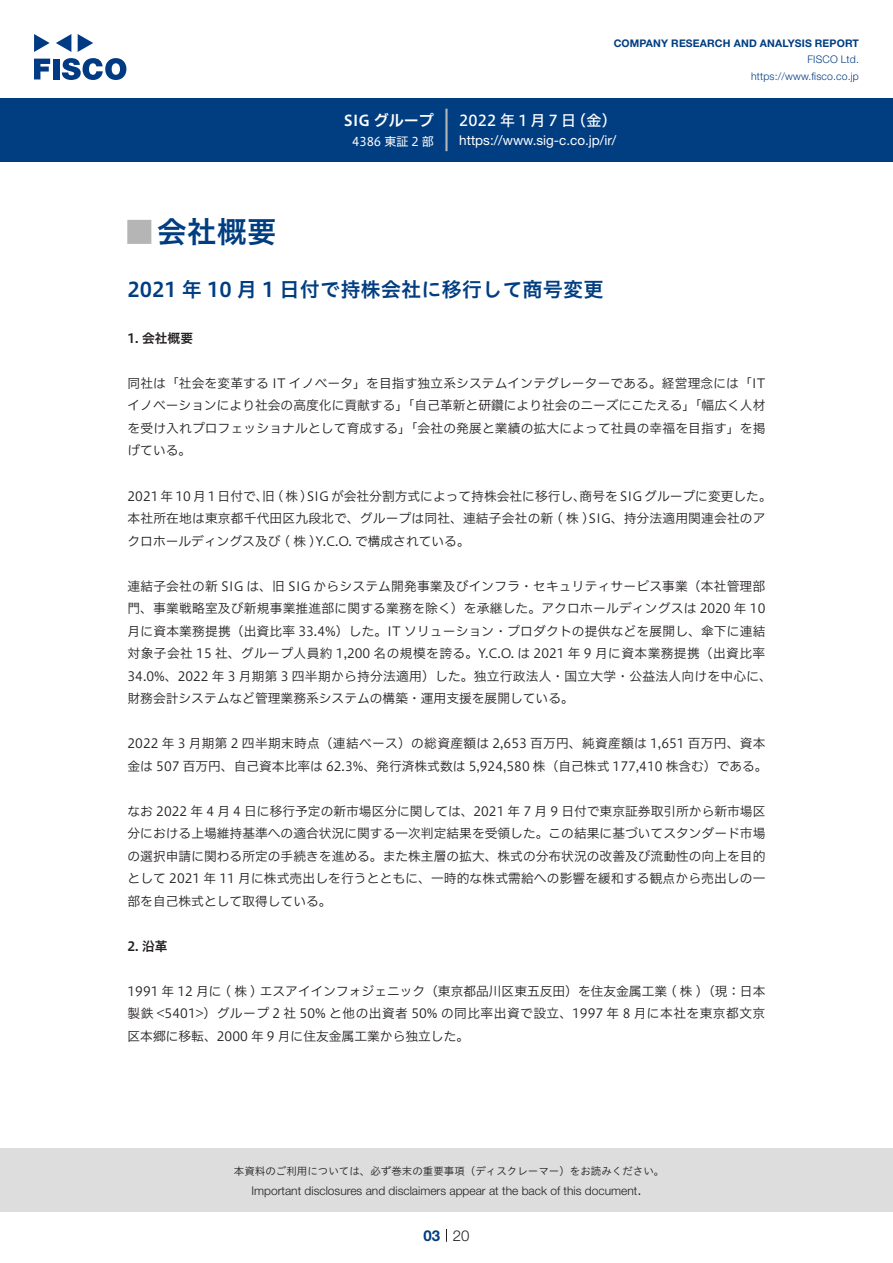
<style>
.page{position:relative;width:893px;height:1263px;background:#fff}
.page>*{position:absolute;margin:0;border:0;box-sizing:border-box;transform-origin:0 0}
.t1{font:30px "Hiragino UD Sans Std N W6";color:#003d81}
.t2{font:24px "Hiragino UD Sans Std W6";color:#b5b5b6}
.t3{font:20.25px "Hiragino UD Sans Std W6";color:#003d81}
.t4{font:15px "Hiragino UD Sans F Std N W5";letter-spacing:.195em;color:#fff}
.t5{font:15px "Hiragino UD Sans F Std N W6";color:#fff}
.t6{font:300 15px "Helvetica Neue LT Std";color:#231f20}
.t7{font:700 15px "Helvetica Neue LT Std";color:#003d81}
.t8{font:13.5px "Helvetica Neue LT Std";color:#fff}
.t9{font:12.75px/22.5px "Hiragino UD Sans F Std N W3";letter-spacing:.01em;color:#231f20;text-align:justify}
.t10{font:12.75px "Hiragino UD Sans F Std N W6";color:#231f20}
.t11{font:300 12px "Helvetica Neue LT Std";color:#231f20}
.t12{font:12px "Hiragino UD Sans F Std N W4";color:#fff}
.t13{font:10.5px "Hiragino UD Sans Std W3";color:#231f20}
.t14{font:700 10.5px "Helvetica Neue LT Std";letter-spacing:.015em;color:#003d81}
.t15{font:300 10.5px/16.5px "Helvetica Neue LT Std";letter-spacing:.015em;color:#003d81;text-align:right}
</style>
<div class="page">
<div style="left:0;top:1148px;width:893px;height:64px;background:#ddd"></div>
<svg style="left:34px;top:59px;width:16px;height:20px"></svg>
<div style="left:53px;top:59px;width:6px;height:20px;background:#003a83"></div>
<svg style="left:62px;top:58px;width:64px;height:22px"></svg>
<svg style="left:34px;top:34px;width:16px;height:18px"></svg>
<svg style="left:78px;top:34px;width:15px;height:18px"></svg>
<svg style="left:56px;top:34px;width:15px;height:18px"></svg>
<div style="left:0;top:98px;width:893px;height:64px;background:#003d81"></div>
<hr style="left:445px;top:109px;width:3px;height:42px;background:#b5b5b6">
<svg style="left:446px;top:1229px;width:1px;height:13px"></svg>
<p class="t5" style="left:344px;top:109px;width:91px">SIG グループ</p>
<p class="t12" style="left:352px;top:132px;width:83px">4386 東証 2 部</p>
<p class="t14" style="left:614px;top:37px;width:247px">COMPANY RESEARCH AND ANALYSIS REPORT</p>
<p class="t15" style="left:751px;top:51px;width:109px">FISCO Ltd. https://www.fisco.co j p.</p>
<p class="t4" style="left:459px;top:109px;width:118px">2022年1月7日</p>
<p class="t4" style="left:571px;top:109px;width:47px">（金(</p>
<p class="t8" style="left:459px;top:132px;width:159px">h t t p s : / / w w w . s i g .c- c o j p. /i r/</p>
<h1 class="t1" style="left:157px;top:209px;width:121px">会社概要</h1>
<h2 class="t2" style="left:128px;top:213px;width:25px">█</h2>
<h3 class="t3" style="left:128px;top:274px;width:477px">2021 年 10 月 1 日付で持株会社に移行して商号変更</h3>
<p class="t10" style="left:128px;top:328px;width:67px">1. 会社概要</p>
<p class="t9" style="left:128px;top:371px;width:639px">同社は「社会を変革する IT イノベータ」を目指す独立系システムインテグレーターである。経営理念には「ITイノベーションにより社会の高度化に貢献する」「自己革新と研鑽により社会のニーズにこたえる」「幅広く人材を受け入れプロフェッショナルとして育成する」「会社の発展と業績の拡大によって社員の幸福を目指す」を掲げている。</p>
<p class="t9" style="left:580px;top:484px;width:194px">商号を SIG グループに変更した。</p>
<p class="t9" style="left:128px;top:484px;width:639px;text-align:left">2021 年 10 月 1 日付で旧、 ( 株 )SIG が会社分割方式によって持株会社に移行し、<br>本社所在地は東京都千代田区九段北で、グループは同社、連結子会社の新 ( 株 )SIG、持分法適用関連会社のアクロホールディングス及び ( 株 C.Y) O. . で構成されている。</p>
<p class="t9" style="left:128px;top:574px;width:646px;text-align:left">連結子会社の新 SIG は、旧 SIG からシステム開発事業及びインフラ・セキュリティサービス事業（本社管理部門、事業戦略室及び新規事業推進部に関する業務を除く）を承継した。アクロホールディングスは 2020 年 10月に資本業務提携（出資比率 33.4%）した。IT ソリューション・プロダクトの提供などを展開し、傘下に連結対象子会社 15 社、グループ人員約 1,200 名の規模を誇る。 C.Y O. は. 2021 年 9 月に資本業務提携（出資比率34.0%、2022 年 3 月期第 3 四半期から持分法適用）した。独立行政法人・国立大学・公益法人向けを中心に、財務会計システムなど管理業務系システムの構築・運用支援を展開している。</p>
<p class="t9" style="left:128px;top:731px;width:642px">2022 年 3 月期第 2 四半期末時点（連結ベース）の総資産額は 2,653 百万円、純資産額は 1,651 百万円、資本金は 507 百万円、自己資本比率は 62.3%、発行済株式数は 5,924,580 株（自己株式 177,410 株含む）である。</p>
<p class="t9" style="left:128px;top:799px;width:639px">なお 2022 年 4 月 4 日に移行予定の新市場区分に関しては、2021 年 7 月 9 日付で東京証券取引所から新市場区分における上場維持基準への適合状況に関する一次判定結果を受領した。この結果に基づいてスタンダード市場の選択申請に関わる所定の手続きを進める。また株主層の拡大、株式の分布状況の改善及び流動性の向上を目的として 2021 年 11 月に株式売出しを行うとともに、一時的な株式需給への影響を緩和する観点から売出しの一部を自己株式として取得している。</p>
<p class="t10" style="left:128px;top:936px;width:42px">2. 沿革</p>
<p class="t9" style="left:128px;top:979px;width:639px">1991 年 12 月に ( 株 ) エスアイインフォジェニック（東京都品川区東五反田）を住友金属工業 ( 株 )（現：日本製鉄 &lt;5401&gt;）グループ 2 社 50% と他の出資者 50% の同比率出資で設立、1997 年 8 月に本社を東京都文京区本郷に移転、2000 年 9 月に住友金属工業から独立した。</p>
<p class="t13" style="left:234px;top:1163px;width:432px">本資料のご利用については、必ず巻末の重要事項（ディスクレーマー）をお読みください。</p>
<p class="t6" style="left:637px;top:1180px;width:6px">.</p>
<p class="t11" style="left:251px;top:1183px;width:387px">Important disclosures and disclaimers appear at the back of this document</p>
<p class="t7" style="left:423px;top:1226px;width:18px">03</p>
<p class="t6" style="left:453px;top:1226px;width:18px">20</p>
</div>
